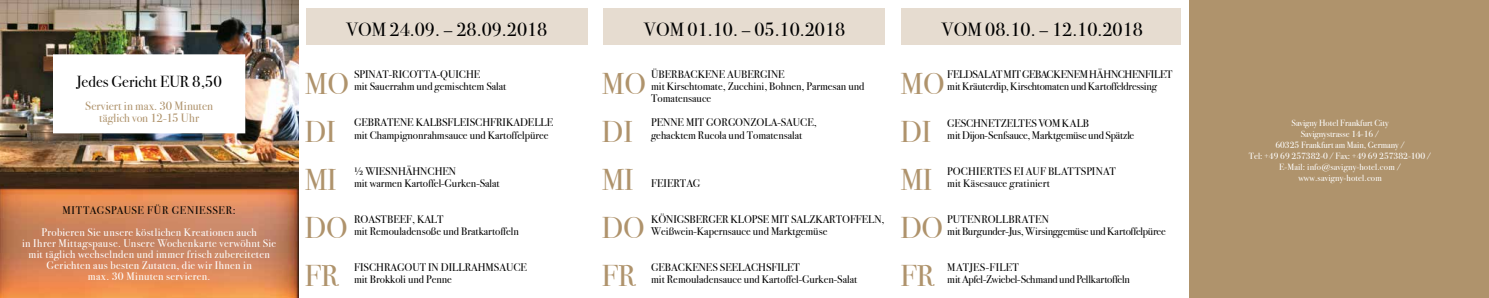
<style>
.page{position:relative;width:1489px;height:298px;background:#fff}
.page>*{position:absolute;margin:0;border:0;box-sizing:border-box;transform-origin:0 0}
.t1{font:30px/48px "Bodoni Svty Two ITCTT";color:#af936c}
.t2{font:19px "Bodoni Svty Two ITCTT";color:#000}
.t3{font:15.9px "Bodoni Svty Two ITCTT";color:#000}
.t4{font:12px/12px "Bodoni Svty Two ITCTT";letter-spacing:.005em;color:#af936c;text-align:center}
.t5{font:11px/12px "Bodoni Svty Two ITCTT";color:#000}
.t6{font:11px/11px "Bodoni Svty Two ITCTT";letter-spacing:.03em;color:#fff;text-align:center}
.t7{font:11px/12px "Bodoni Svty Two ITCTT";letter-spacing:-.02em;color:#000}
.t8{font:11px "Bodoni Svty Two ITCTT";letter-spacing:.07em;color:#000}
.t9{font:9px/11px "Bodoni Svty Two ITCTT";color:#fff;text-align:center}
</style>
<div class="page">
<img style="left:0;top:0;width:298px;height:298px">
<div style="left:306px;top:9px;width:281px;height:36px;background:#e6dcd0"></div>
<div style="left:603px;top:9px;width:282px;height:36px;background:#e6dcd0"></div>
<div style="left:901px;top:9px;width:280px;height:36px;background:#e6dcd0"></div>
<div style="left:1189px;top:0;width:299px;height:298px;background:#af936c"></div>
<svg style="left:53px;top:54px;width:192px;height:79px"></svg>
<h3 class="t3" style="left:76px;top:69px;width:147px">Jedes Gericht EUR 8,50</h3>
<p class="t4" style="left:85px;top:99px;width:129px">Serviert in max. 30 Minuten täglich von 12-15 Uhr</p>
<p class="t8" style="left:62px;top:201px;width:175px">MITTAGSPAUSE FÜR GENIESSER:</p>
<p class="t6" style="left:22px;top:225px;width:256px">Probieren Sie unsere köstlichen Kreationen auch<br>in Ihrer Mittagspause. Unsere Wochenkarte verwöhnt Sie mit täglich wechselnden und immer frisch zubereiteten Gerichten aus besten Zutaten, die wir Ihnen in<br>max. 30 Minuten servieren.</p>
<h2 class="t2" style="left:346px;top:14px;width:203px">VOM 24.09. – 28.09.2018</h2>
<h2 class="t2" style="left:644px;top:13px;width:203px">VOM 01.10. – 05.10.2018</h2>
<h2 class="t2" style="left:941px;top:13px;width:203px">VOM 08.10. – 12.10.2018</h2>
<p class="t5" style="left:354px;top:67px;width:154px">SPINAT-RICOTTA-QUICHE<br>mit Sauerrahm und gemischtem Salat</p>
<p class="t5" style="left:354px;top:115px;width:200px">GEBRATENE KALBSFLEISCHFRIKADELLE mit Champignonrahmsauce und Kartoffelpüree</p>
<p class="t5" style="left:354px;top:163px;width:147px">½ WIESNHÄHNCHEN<br>mit warmen Kartoffel-Gurken-Salat</p>
<p class="t5" style="left:354px;top:211px;width:166px">ROASTBEEF, KALT<br>mit Remouladensoße und Bratkartoffeln</p>
<p class="t5" style="left:354px;top:259px;width:174px">FISCHRAGOUT IN DILLRAHMSAUCE mit Brokkoli und Penne</p>
<p class="t5" style="left:651px;top:67px;width:215px">ÜBERBACKENE AUBERGINE<br>mit Kirschtomate, Zucchini, Bohnen, Parmesan und<br>Tomatensauce</p>
<p class="t5" style="left:651px;top:115px;width:167px">PENNE MIT GORGONZOLA-SAUCE, gehacktem Rucola und Tomatensalat</p>
<p class="t5" style="left:651px;top:175px;width:51px">FEIERTAG</p>
<p class="t5" style="left:651px;top:211px;width:235px">KÖNIGSBERGER KLOPSE MIT SALZKARTOFFELN,<br>Weißwein-Kapernsauce und Marktgemüse</p>
<p class="t5" style="left:651px;top:259px;width:207px">GEBACKENES SEELACHSFILET<br>mit Remouladensauce und Kartoffel-Gurken-Salat</p>
<p class="t7" style="left:947px;top:67px;width:227px">FELDSALAT MIT GEBACKENEM HÄHNCHENFILET mit Kräuterdip, Kirschtomaten und Kartoffeldressing</p>
<p class="t7" style="left:947px;top:115px;width:188px">GESCHNETZELTES VOM KALB<br>mit Dijon-Senfsauce, Marktgemüse und Spätzle</p>
<p class="t5" style="left:947px;top:163px;width:170px">POCHIERTES EI AUF BLATTSPINAT mit Käsesauce gratiniert</p>
<p class="t5" style="left:947px;top:211px;width:220px">PUTENROLLBRATEN<br>mit Burgunder-Jus, Wirsinggemüse und Kartoffelpüree</p>
<p class="t5" style="left:947px;top:259px;width:184px">MATJES-FILET<br>mit Apfel-Zwiebel-Schmand und Pellkartoffeln</p>
<h1 class="t1" style="left:305px;top:57px;width:46px">MO<br>DI<br>MI<br>DO<br>FR</h1>
<h1 class="t1" style="left:602px;top:57px;width:46px">MO<br>DI<br>MI<br>DO<br>FR</h1>
<h1 class="t1" style="left:900px;top:57px;width:46px">MO<br>DI<br>MI<br>DO<br>FR</h1>
<p class="t9" style="left:1248px;top:116px;width:184px">Savigny Hotel Frankfurt City<br>Savignystrasse 14-16 /<br>60325 Frankfurt am Main, Germany /<br>Tel: +49 69 257382-0 / Fax: +49 69 257382-100 /<br>E-Mail: info@savigny-hotel.com / www.savigny-hotel.com</p>
</div>
